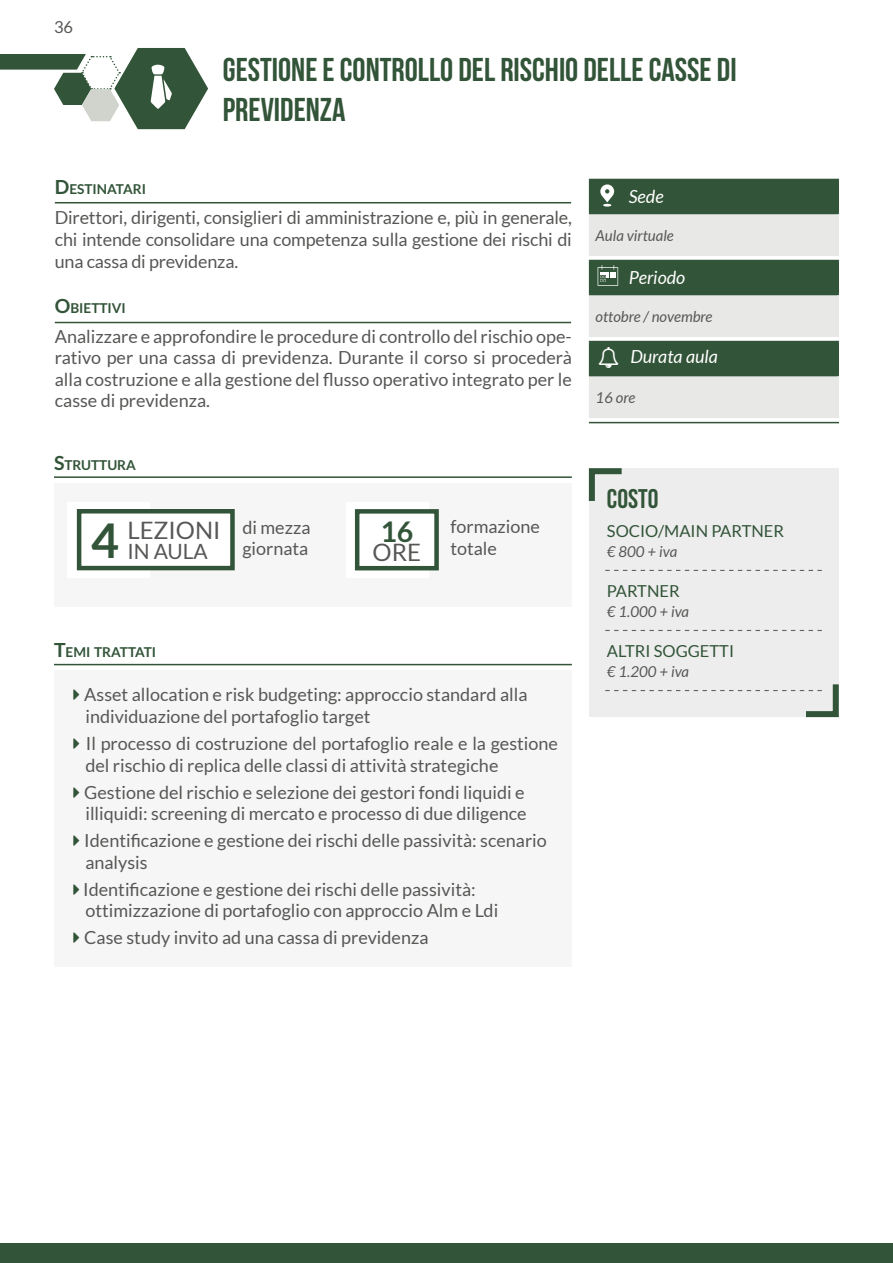
<style>
.page{position:relative;width:893px;height:1263px;background:#fff}
.page>*{position:absolute;margin:0;border:0;box-sizing:border-box;transform-origin:0 0}
.t1{font:700 48px "Lato";color:#325438}
.t2{font:33px/39.6px "Bebas Neue";color:#325438}
.t3{font:700 28.5px "Lato";color:#325438}
.t4{font:27px "Bebas Neue";color:#325438}
.t5{font:24px "Lato";color:#575756}
.t6{font:21px "Lato";color:#575756}
.t7{font:18px/21.6px "Lato";color:#575756}
.t8{font:italic 18px "Lato";color:#fff}
.t9{font:16.5px "Lato";color:#325438}
.t10{font:16.5px "Lato";color:#575756}
.t11{font:italic 15px "Lato";color:#575756}
.t12{font:700 13.65px "Lato";color:#325438}
.s1{font-size:19.5px}
</style>
<div class="page">
<div style="left:0;top:1243px;width:893px;height:20px;background:#325438"></div>
<div style="left:590px;top:180px;width:247px;height:33px;background:#325438"></div>
<svg style="left:590px;top:214px;width:247px;height:204px;background:#adb9ae"></svg>
<hr style="left:589px;top:180px;width:1px;height:33px;background:#325438">
<hr style="left:589px;top:179px;width:250px;height:1px;background:#325438">
<hr style="left:837px;top:180px;width:2px;height:33px;background:#325438">
<hr style="left:589px;top:214px;width:1px;height:42px;background:#e8e9e6">
<hr style="left:589px;top:213px;width:250px;height:1px;background:#325438">
<hr style="left:837px;top:214px;width:2px;height:42px;background:#e8e9e6">
<hr style="left:589px;top:261px;width:1px;height:33px;background:#325438">
<hr style="left:589px;top:260px;width:250px;height:1px;background:#325438">
<hr style="left:837px;top:261px;width:2px;height:33px;background:#325438">
<hr style="left:589px;top:295px;width:1px;height:42px;background:#e8e9e6">
<hr style="left:589px;top:294px;width:250px;height:1px;background:#325438">
<hr style="left:837px;top:295px;width:2px;height:42px;background:#e8e9e6">
<hr style="left:589px;top:342px;width:1px;height:33px;background:#325438">
<hr style="left:589px;top:422px;width:250px;height:1px;background:#325438">
<hr style="left:589px;top:341px;width:250px;height:1px;background:#325438">
<hr style="left:837px;top:342px;width:2px;height:33px;background:#325438">
<hr style="left:589px;top:376px;width:1px;height:42px;background:#e8e9e6">
<hr style="left:589px;top:375px;width:250px;height:1px;background:#325438">
<hr style="left:837px;top:376px;width:2px;height:42px;background:#e8e9e6">
<svg style="left:600px;top:184px;width:14px;height:23px"></svg>
<svg style="left:598px;top:265px;width:20px;height:21px"></svg>
<hr style="left:55px;top:202px;width:516px;height:1px;background:#325438">
<hr style="left:55px;top:322px;width:516px;height:1px;background:#325438">
<svg style="left:0;top:48px;width:208px;height:81px"></svg>
<div style="left:54px;top:483px;width:517px;height:124px;background:#f6f6f6"></div>
<hr style="left:54px;top:476px;width:518px;height:2px;background:#325438">
<div style="left:67px;top:502px;width:83px;height:75px;background:#fff"></div>
<div style="left:77px;top:509px;width:158px;height:61px;background:#fff;border:4px solid #325438"></div>
<div style="left:346px;top:502px;width:82px;height:75px;background:#fff"></div>
<div style="left:355px;top:509px;width:84px;height:61px;background:#fff;border:4px solid #325438"></div>
<div style="left:589px;top:468px;width:250px;height:249px;background:#ededed"></div>
<svg style="left:588px;top:468px;width:34px;height:33px"></svg>
<svg style="left:605px;top:570px;width:217px;height:1px"></svg>
<svg style="left:605px;top:630px;width:217px;height:1px"></svg>
<svg style="left:605px;top:684px;width:234px;height:34px"></svg>
<hr style="left:54px;top:664px;width:518px;height:1px;background:#325438">
<div style="left:55px;top:670px;width:517px;height:297px;background:#f6f6f6"></div>
<svg style="left:599px;top:347px;width:19px;height:21px"></svg>
<p class="t10" style="left:54px;top:18px;width:21px">36</p>
<h2 class="t2" style="left:223px;top:50px;width:515px">GESTIONE E CONTROLLO DEL RISCHIO DELLE CASSE DI<br>PREVIDENZA</h2>
<p class="t12" style="left:55px;top:182px;width:93px"><span class="s1">D</span>ESTINATARI</p>
<p class="t7" style="left:55px;top:207px;width:519px;text-align:justify">Direttori, dirigenti, consiglieri di amministrazione e, più in generale, chi intende consolidare una competenza sulla gestione dei rischi di una cassa di previdenza.</p>
<p class="t12" style="left:55px;top:300px;width:73px"><span class="s1">O</span>BIETTIVI</p>
<p class="t7" style="left:55px;top:325px;width:519px;text-align:justify">Analizzare e approfondire le procedure di controllo del rischio ope&shy;rativo per una cassa di previdenza. Durante il corso si procederà alla costruzione e alla gestione del flusso operativo integrato per le casse di previdenza.</p>
<p class="t12" style="left:54px;top:457px;width:83px"><span class="s1">S</span>TRUTTURA</p>
<h1 class="t1" style="left:91px;top:513px;width:29px">4</h1>
<h3 class="t5" style="left:127px;top:517px;width:95px">LEZIONI</h3>
<p class="t6" style="left:127px;top:540px;width:82px">IN AULA</p>
<p class="t7" style="left:242px;top:516px;width:70px">di mezza giornata</p>
<h3 class="t3" style="left:380px;top:515px;width:35px">16</h3>
<h3 class="t5" style="left:373px;top:539px;width:50px">ORE</h3>
<p class="t7" style="left:450px;top:516px;width:91px">formazione totale</p>
<p class="t12" style="left:54px;top:644px;width:104px"><span class="s1">T</span>EMI TRATTATI</p>
<p class="t7" style="left:84px;top:684px;width:445px">Asset allocation e risk budgeting: approccio standard alla individuazione del portafoglio target</p>
<p class="t7" style="left:85px;top:732px;width:474px">Il processo di costruzione del portafoglio reale e la gestione del rischio di replica delle classi di attività strategiche</p>
<p class="t7" style="left:84px;top:781px;width:444px">Gestione del rischio e selezione dei gestori fondi liquidi e illiquidi: screening di mercato e processo di due diligence</p>
<p class="t7" style="left:84px;top:830px;width:464px">Identificazione e gestione dei rischi delle passività: scenario analysis</p>
<p class="t7" style="left:83px;top:878px;width:416px">Identificazione e gestione dei rischi delle passività: ottimizzazione di portafoglio con approccio Alm e Ldi</p>
<p class="t7" style="left:84px;top:927px;width:346px">Case study invito ad una cassa di previdenza</p>
<p class="t8" style="left:629px;top:186px;width:36px">Sede</p>
<p class="t11" style="left:596px;top:227px;width:80px">Aula virtuale</p>
<p class="t8" style="left:629px;top:267px;width:58px">Periodo</p>
<p class="t11" style="left:596px;top:308px;width:118px">ottobre / novembre</p>
<p class="t8" style="left:630px;top:347px;width:89px">Durata aula</p>
<p class="t11" style="left:596px;top:389px;width:41px">16 ore</p>
<h3 class="t4" style="left:607px;top:484px;width:53px">COSTO</h3>
<p class="t9" style="left:607px;top:522px;width:179px">SOCIO/MAIN PARTNER</p>
<p class="t11" style="left:607px;top:543px;width:72px">€ 800 + iva</p>
<p class="t9" style="left:607px;top:582px;width:74px">PARTNER</p>
<p class="t11" style="left:607px;top:603px;width:84px">€ 1.000 + iva</p>
<p class="t9" style="left:607px;top:642px;width:129px">ALTRI SOGGETTI</p>
<p class="t11" style="left:607px;top:663px;width:84px">€ 1.200 + iva</p>
</div>
